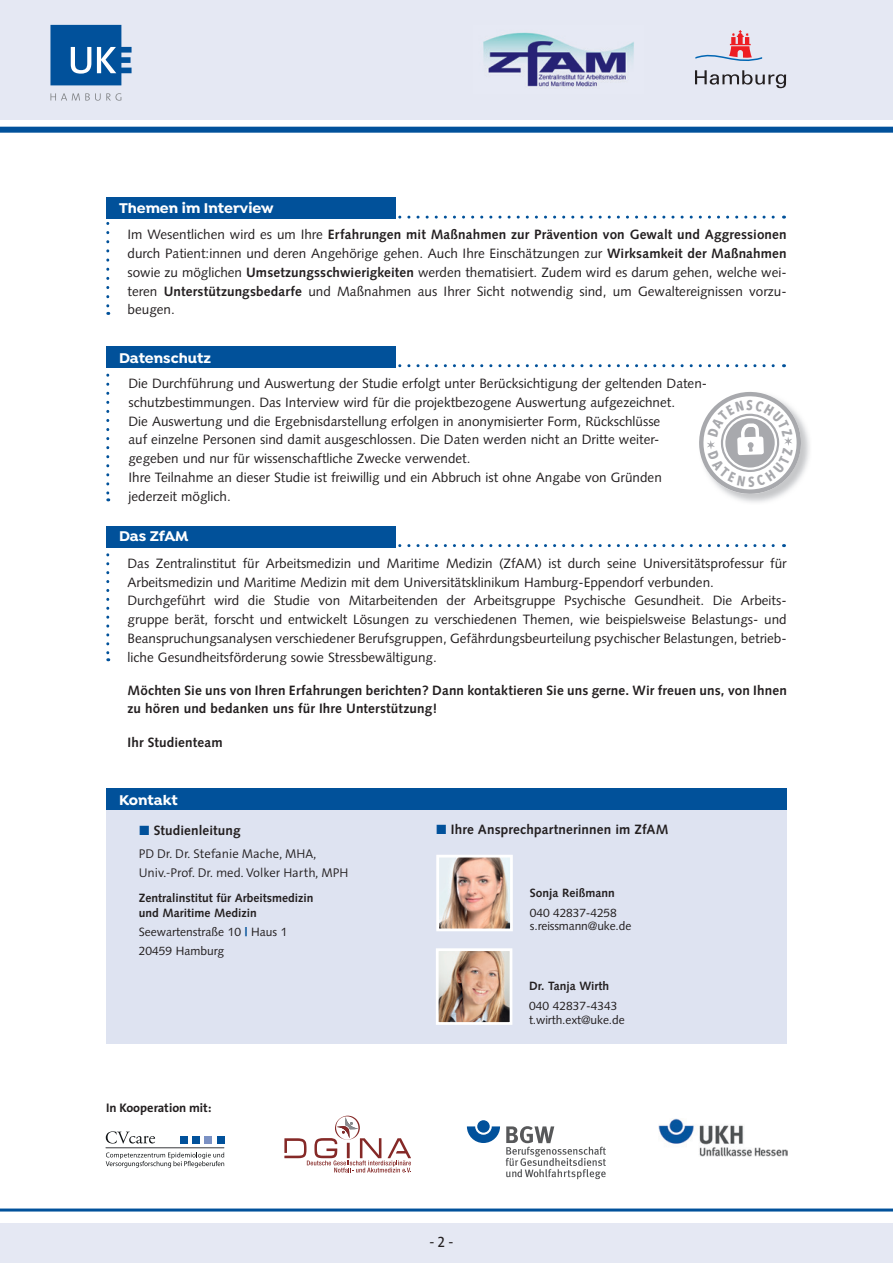
<style>
.page{position:relative;width:893px;height:1263px;background:#fff}
.page>*{position:absolute;margin:0;border:0;box-sizing:border-box;transform-origin:0 0}
.t1{font:700 15px "Isidora";color:#fff}
.t2{font:15px "The Sans Os F";color:#231f20}
.t3{font:13.5px/18.8px "Syntax";color:#231f20}
.t4{font:700 13.5px/18px "Syntax";letter-spacing:.01em;color:#231f20}
.t5{font:300 12.75px/18.8px "The Sans Os F";color:#231f20}
.t6{font:700 12.45px "The Sans";color:#231f20}
.t7{font:12px/13.5px "Syntax";color:#231f20}
.t8{font:700 12px/15.8px "Syntax";color:#231f20}
.s1{font-weight:700}
.s2{font-weight:900;color:#01519b}
</style>
<div class="page">
<div style="left:0;top:0;width:893px;height:119px;background:#e5e8f3"></div>
<div style="left:0;top:127px;width:893px;height:6px;background:#01519b"></div>
<svg style="left:50px;top:25px;width:82px;height:60px;background:#3171ad"></svg>
<svg style="left:50px;top:93px;width:71px;height:8px"></svg>
<div style="left:0;top:1223px;width:893px;height:40px;background:#e5e8f3"></div>
<hr style="left:0;top:1208px;width:893px;height:3px;background:#01519b">
<svg style="left:695px;top:30px;width:67px;height:31px"></svg>
<svg style="left:695px;top:70px;width:91px;height:18px"></svg>
<img style="left:483px;top:32px;width:151px;height:55px">
<svg style="left:284px;top:1115px;width:127px;height:58px"></svg>
<svg style="left:467px;top:1126px;width:33px;height:17px"></svg>
<svg style="left:477px;top:1120px;width:13px;height:13px"></svg>
<svg style="left:506px;top:1126px;width:100px;height:53px"></svg>
<img style="left:659px;top:1119px;width:128px;height:37px">
<svg style="left:106px;top:1131px;width:49px;height:12px"></svg>
<svg style="left:106px;top:1152px;width:118px;height:15px"></svg>
<div style="left:180px;top:1136px;width:8px;height:7px;background:#01519b"></div>
<div style="left:193px;top:1136px;width:7px;height:7px;background:#01519b"></div>
<div style="left:205px;top:1136px;width:7px;height:7px;background:#7b91c4"></div>
<div style="left:217px;top:1136px;width:7px;height:7px;background:#01519b"></div>
<hr style="left:106px;top:1147px;width:118px;height:1px;background:#6c6d70">
<div style="left:106px;top:198px;width:289px;height:21px;background:#01519a"></div>
<div style="left:106px;top:789px;width:681px;height:21px;background:#01519a"></div>
<div style="left:106px;top:810px;width:681px;height:234px;background:#dee3f1"></div>
<svg style="left:395px;top:216px;width:389px;height:3px"></svg>
<svg style="left:106px;top:223px;width:3px;height:92px"></svg>
<div style="left:106px;top:347px;width:289px;height:21px;background:#01519a"></div>
<img style="left:805px;top:427px;width:5px;height:42px">
<svg style="left:395px;top:364px;width:389px;height:3px"></svg>
<svg style="left:106px;top:375px;width:3px;height:126px"></svg>
<div style="left:106px;top:526px;width:289px;height:21px;background:#01519a"></div>
<svg style="left:106px;top:555px;width:3px;height:106px"></svg>
<img style="left:440px;top:859px;width:69px;height:68px">
<div style="left:436px;top:855px;width:77px;height:76px;border:3px solid #fff"></div>
<img style="left:440px;top:952px;width:68px;height:69px">
<div style="left:436px;top:948px;width:76px;height:77px;border:3px solid #fff"></div>
<svg style="left:318px;top:392px;width:487px;height:156px"></svg>
<p class="t1" style="left:119px;top:199px;width:156px">Themen im Interview</p>
<p class="t3" style="left:128px;top:225px;width:661px;text-align:justify">Im Wesentlichen wird es um Ihre <span class="s1">Erfahrungen mit Maßnahmen zur Prävention von Gewalt und Aggressionen </span>durch Patient:innen und deren Angehörige gehen. Auch Ihre Einschätzungen zur <span class="s1">Wirksamkeit der Maßnahmen </span>sowie zu möglichen <span class="s1">Umsetzungsschwierigkeiten</span> werden thematisiert. Zudem wird es darum gehen, welche wei&shy;teren <span class="s1">Unterstützungsbedarfe</span> und Maßnahmen aus Ihrer Sicht notwendig sind, um Gewaltereignissen vorzu&shy;beugen.</p>
<p class="t1" style="left:119px;top:349px;width:93px">Datenschutz</p>
<p class="t3" style="left:128px;top:374px;width:580px">Die Durchführung und Auswertung der Studie erfolgt unter Berücksichtigung der geltenden Daten&shy;schutzbestimmungen. Das Interview wird für die projektbezogene Auswertung aufgezeichnet.<br>Die Auswertung und die Ergebnisdarstellung erfolgen in anonymisierter Form, Rückschlüsse<br>auf einzelne Personen sind damit ausgeschlossen. Die Daten werden nicht an Dritte weiter&shy;gegeben und nur für wissenschaftliche Zwecke verwendet.<br>Ihre Teilnahme an dieser Studie ist freiwillig und ein Abbruch ist ohne Angabe von Gründen jederzeit möglich.</p>
<p class="t1" style="left:119px;top:527px;width:71px">Das ZfAM</p>
<p class="t3" style="left:128px;top:554px;width:661px">Das Zentralinstitut für Arbeitsmedizin und Maritime Medizin (ZfAM) ist durch seine Universitätsprofessur für Arbeitsmedizin und Maritime Medizin mit dem Universitätsklinikum Hamburg-Eppendorf verbunden.<br>Durchgeführt wird die Studie von Mitarbeitenden der Arbeitsgruppe Psychische Gesundheit. Die Arbeits&shy;gruppe berät, forscht und entwickelt Lösungen zu verschiedenen Themen, wie beispielsweise Belastungs- und Beanspruchungsanalysen verschiedener Berufsgruppen, Gefährdungsbeurteilung psychischer Belastungen, betrieb&shy;liche Gesundheitsförderung sowie Stressbewältigung.</p>
<p class="t4" style="left:128px;top:682px;width:661px">Möchten Sie uns von Ihren Erfahrungen berichten? Dann kontaktieren Sie uns gerne. Wir freuen uns, von Ihnen zu hören und bedanken uns für Ihre Unterstützung!</p>
<p class="t4" style="left:128px;top:733px;width:97px">Ihr Studienteam</p>
<p class="t1" style="left:119px;top:791px;width:60px">Kontakt</p>
<p class="t4" style="left:154px;top:821px;width:88px">Studienleitung</p>
<p class="t5" style="left:139px;top:844px;width:211px">PD Dr. Dr. Stefanie Mache, MHA,<br>Univ.-Prof. Dr. med. Volker Harth, MPH</p>
<p class="t8" style="left:139px;top:890px;width:176px">Zentralinstitut für Arbeitsmedizin und Maritime Medizin</p>
<p class="t7" style="left:139px;top:923px;width:150px;line-height:18.8px">Seewartenstraße 10 <span class="s2">|</span> Haus 1<br>20459 Hamburg</p>
<p class="t6" style="left:106px;top:1097px;width:107px">In Kooperation mit:</p>
<p class="t4" style="left:451px;top:821px;width:219px">Ihre Ansprechpartnerinnen im ZfAM</p>
<p class="t8" style="left:530px;top:885px;width:87px">Sonja Reißmann</p>
<p class="t7" style="left:530px;top:906px;width:103px">040 42837-4258 s.reissmann@uke.de</p>
<p class="t8" style="left:529px;top:978px;width:82px">Dr. Tanja Wirth</p>
<p class="t7" style="left:529px;top:999px;width:97px">040 42837-4343 t.wirth.ext@uke.de</p>
<p class="t2" style="left:429px;top:1232px;width:25px">- 2 -</p>
</div>
